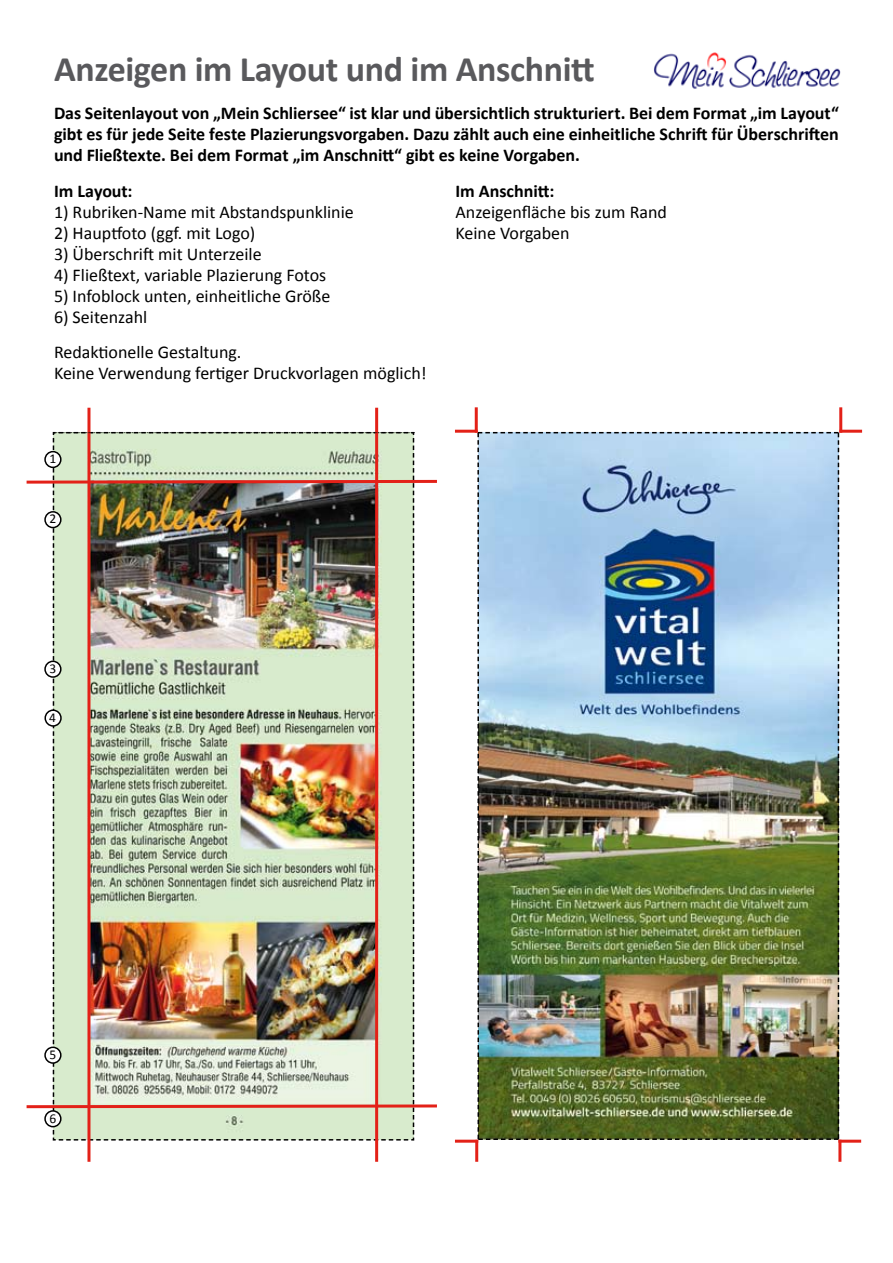
<style>
.page{position:relative;width:893px;height:1263px;background:#fff}
.page>*{position:absolute;margin:0;border:0;box-sizing:border-box;transform-origin:0 0}
.t1{font:700 36px "Calibri";letter-spacing:-.01em;color:#59595c}
.t2{font:18px/34.5px "Calibri";color:#000}
.t3{font:700 18px/21px "Calibri";letter-spacing:-.005em;color:#000;text-align:justify}
.t4{font:13.5px "Calibri";color:#000}
</style>
<div class="page">
<hr style="left:375px;top:408px;width:3px;height:754px;background:#e32118">
<hr style="left:87px;top:408px;width:3px;height:754px;background:#e32118">
<img style="left:26px;top:432px;width:411px;height:708px">
<img style="left:477px;top:432px;width:362px;height:708px">
<hr style="left:475px;top:407px;width:3px;height:26px;background:#e32118">
<hr style="left:839px;top:407px;width:3px;height:26px;background:#e32118">
<hr style="left:455px;top:430px;width:23px;height:3px;background:#e32118">
<hr style="left:475px;top:1140px;width:3px;height:22px;background:#e32118">
<hr style="left:455px;top:1140px;width:23px;height:3px;background:#e32118">
<hr style="left:838px;top:1140px;width:3px;height:22px;background:#e32118">
<hr style="left:838px;top:1140px;width:23px;height:3px;background:#e32118">
<hr style="left:839px;top:430px;width:23px;height:3px;background:#e32118">
<div style="left:45px;top:452px;width:16px;height:15px;background:#fff;border-radius:50%"></div>
<div style="left:44px;top:451px;width:18px;height:17px;border:2px solid #000;border-radius:50%"></div>
<div style="left:45px;top:512px;width:16px;height:15px;background:#fff;border-radius:50%"></div>
<div style="left:44px;top:511px;width:18px;height:17px;border:2px solid #000;border-radius:50%"></div>
<div style="left:45px;top:661px;width:16px;height:16px;background:#fff;border-radius:50%"></div>
<div style="left:44px;top:660px;width:18px;height:18px;border:2px solid #000;border-radius:50%"></div>
<div style="left:45px;top:710px;width:16px;height:16px;background:#fff;border-radius:50%"></div>
<div style="left:44px;top:709px;width:18px;height:18px;border:2px solid #000;border-radius:50%"></div>
<div style="left:45px;top:1047px;width:16px;height:16px;background:#fff;border-radius:50%"></div>
<div style="left:44px;top:1046px;width:18px;height:18px;border:2px solid #000;border-radius:50%"></div>
<div style="left:45px;top:1111px;width:16px;height:16px;background:#fff;border-radius:50%"></div>
<div style="left:44px;top:1110px;width:18px;height:17px;border:2px solid #000;border-radius:50%"></div>
<img style="left:654px;top:52px;width:187px;height:37px">
<h1 class="t1" style="left:54px;top:46px;width:542px">Anzeigen im Layout und im Anschnitt</h1>
<p class="t3" style="left:54px;top:102px;width:786px">Das Seitenlayout von „Mein Schliersee“ ist klar und übersichtlich strukturiert. Bei dem Format „im Layout“ gibt es für jede Seite feste Plazierungsvorgaben. Dazu zählt auch eine einheitliche Schrift für Überschriften und Fließtexte. Bei dem Format „im Anschnitt“ gibt es keine Vorgaben.</p>
<p class="t3" style="left:54px;top:181px;width:80px">Im Layout:</p>
<p class="t2" style="left:54px;top:195px;width:301px">1) Rubriken-Name mit Abstandspunklinie</p>
<p class="t2" style="left:54px;top:216px;width:203px">2) Hauptfoto (ggf. mit Logo)</p>
<p class="t2" style="left:54px;top:237px;width:209px">3) Überschrift mit Unterzeile</p>
<p class="t2" style="left:54px;top:258px;width:274px">4) Fließtext, variable Plazierung Fotos</p>
<p class="t2" style="left:54px;top:279px;width:278px">5) Infoblock unten, einheitliche Größe</p>
<p class="t2" style="left:54px;top:300px;width:189px">6) Seitenzahl<br>Redaktionelle Gestaltung.</p>
<p class="t2" style="left:54px;top:356px;width:374px">Keine Verwendung fertiger Druckvorlagen möglich!</p>
<p class="t3" style="left:455px;top:181px;width:100px">Im Anschnitt:</p>
<p class="t2" style="left:455px;top:202px;width:213px;line-height:21px">Anzeigenfläche bis zum Rand<br>Keine Vorgaben</p>
<p class="t4" style="left:50px;top:450px;width:8px">1</p>
<p class="t4" style="left:50px;top:510px;width:8px">2</p>
<p class="t4" style="left:50px;top:660px;width:8px">3</p>
<p class="t4" style="left:49px;top:709px;width:8px">4</p>
<p class="t4" style="left:50px;top:1046px;width:8px">5</p>
<p class="t4" style="left:50px;top:1109px;width:8px">6</p>
</div>
